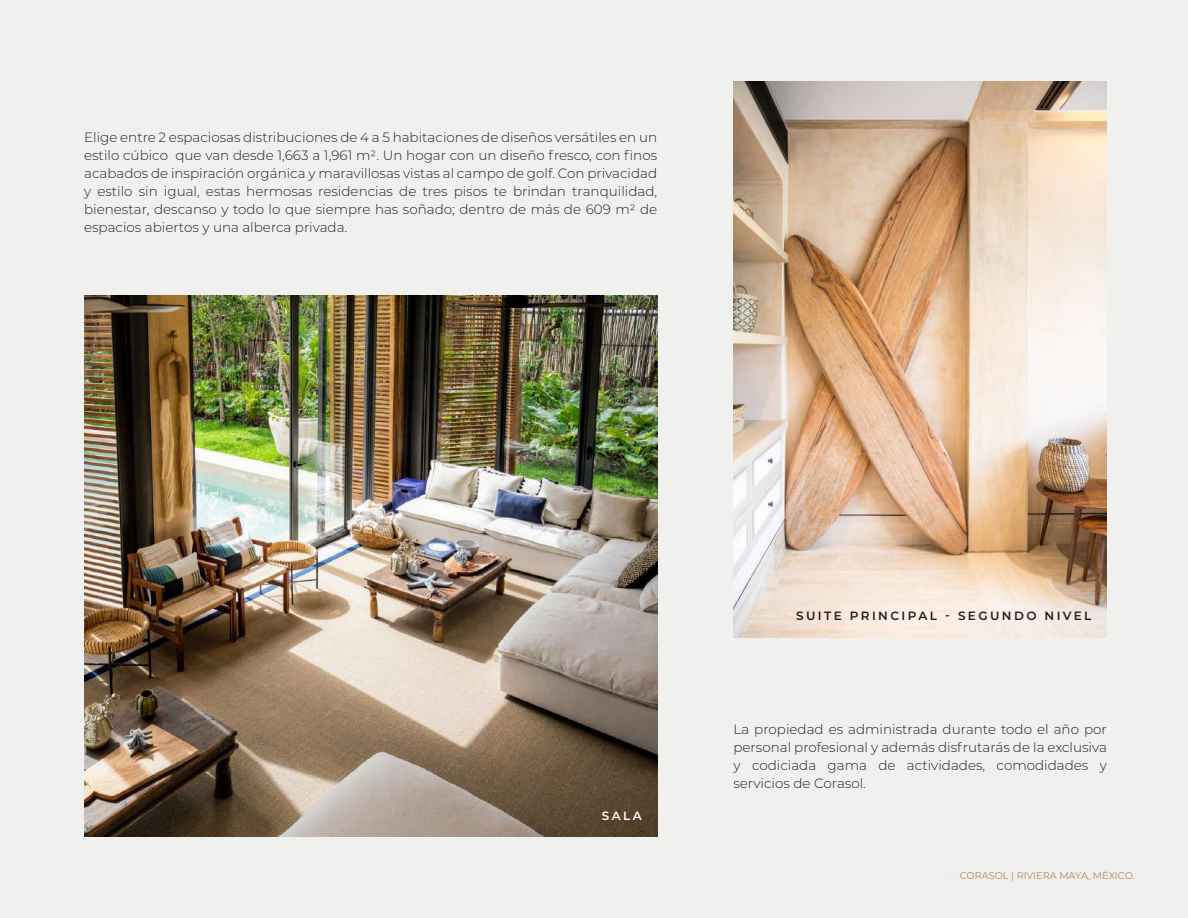
<style>
.page{position:relative;width:1188px;height:918px;background:#f0f0ef}
.page>*{position:absolute;margin:0;border:0;box-sizing:border-box;transform-origin:0 0}
.t1{font:300 13.5px/18px "Montserrat";color:#231f20;text-align:justify}
.t2{font:600 12px "Montserrat";letter-spacing:.2em;color:#231f20}
.t3{font:600 12px "Montserrat";color:#fff}
.t4{font:300 10.5px "Saol Text";letter-spacing:.02em;color:#cc8261}
.t5{font:9.75px "Montserrat";color:#ae8a5a}
</style>
<div class="page">
<img style="left:84px;top:295px;width:573px;height:541px">
<img style="left:733px;top:81px;width:374px;height:556px">
<p class="t1" style="left:84px;top:128px;width:575px">Elige entre 2 espaciosas distribuciones de 4 a 5 habitaciones de diseños versátiles en un estilo cúbico que van desde 1,663 a 1,961 m2. Un hogar con un diseño fresco, con finos acabados de inspiración orgánica y maravillosas vistas al campo de golf. Con privacidad y estilo sin igual, estas hermosas residencias de tres pisos te brindan tranquilidad, bienestar, descanso y todo lo que siempre has soñado; dentro de más de 609 m2 de espacios abiertos y una alberca privada.</p>
<p class="t3" style="left:602px;top:807px;width:41px">SALA</p>
<p class="t2" style="left:796px;top:607px;width:297px">SUITE PRINCIPAL - SEGUNDO NIVEL</p>
<p class="t1" style="left:733px;top:719px;width:375px">La propiedad es administrada durante todo el año por personal profesional y además disfrutarás de la exclusiva y codiciada gama de actividades, comodidades y servicios de Corasol.</p>
<p class="t5" style="left:960px;top:869px;width:177px">CORASOL | RIVIERA MAYA, MÉXICO.</p>
<p class="t4" style="left:959px;top:869px;width:177px">CORASOL | RIVIERA MAYA, MEXICO</p>
</div>
